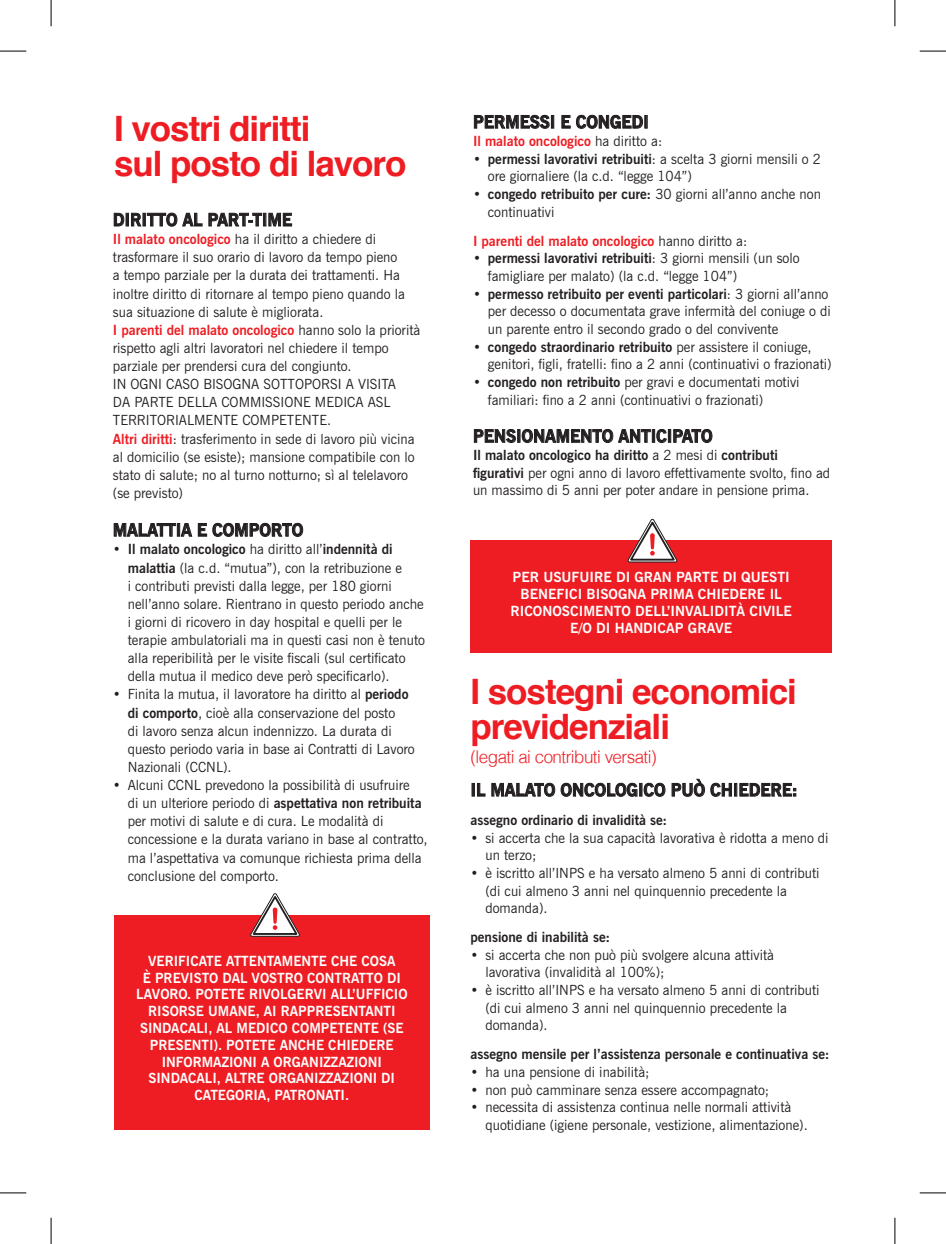
<style>
.page{position:relative;width:946px;height:1244px;background:#fff}
.page>*{position:absolute;margin:0;border:0;box-sizing:border-box;transform-origin:0 0}
.t1{font:700 35px/35px "Helvetica";letter-spacing:-.03em;color:#ee1d23}
.t2{font:700 17.5px "News Gothic BT";color:#231f20}
.t3{font:300 17.5px "Helvetica";letter-spacing:-.03em;color:#ee1d23}
.t4{font:14px/18.2px "News Gothic BT";color:#231f20}
.t5{font:700 14px/16.8px "News Gothic BT";color:#fff;text-align:center}
.t6{font:700 14px "News Gothic BT";color:#231f20}
.t7{font:700 14px "News Gothic BT";color:#ee1d23}
.s1{font-weight:700;color:#ee1d23}
.s2{font-weight:700}
.s3{font-weight:400;color:#231f20}
</style>
<div class="page">
<svg style="left:473px;top:114px;width:81px;height:15px"></svg>
<svg style="left:561px;top:114px;width:86px;height:15px"></svg>
<svg style="left:473px;top:429px;width:239px;height:14px"></svg>
<svg style="left:114px;top:212px;width:178px;height:15px"></svg>
<svg style="left:113px;top:522px;width:190px;height:15px"></svg>
<div style="left:114px;top:914px;width:315px;height:215px;background:#ee1d23"></div>
<div style="left:470px;top:540px;width:361px;height:112px;background:#ee1d23"></div>
<div style="left:471px;top:782px;width:4px;height:14px;border:1px solid #231f20"></div>
<svg style="left:476px;top:782px;width:9px;height:14px"></svg>
<svg style="left:491px;top:782px;width:146px;height:15px"></svg>
<div style="left:639px;top:782px;width:3px;height:14px;border:1px solid #231f20"></div>
<svg style="left:643px;top:782px;width:22px;height:14px"></svg>
<svg style="left:671px;top:778px;width:61px;height:18px"></svg>
<div style="left:734px;top:782px;width:3px;height:14px;border:1px solid #231f20"></div>
<svg style="left:739px;top:782px;width:57px;height:14px"></svg>
<svg style="left:250px;top:893px;width:50px;height:43px"></svg>
<svg style="left:627px;top:518px;width:50px;height:44px"></svg>
<svg style="left:0;top:50px;width:26px;height:1px"></svg>
<svg style="left:919px;top:50px;width:26px;height:1px"></svg>
<svg style="left:0;top:1193px;width:26px;height:1px"></svg>
<svg style="left:919px;top:1193px;width:26px;height:1px"></svg>
<svg style="left:50px;top:0;width:1px;height:26px"></svg>
<svg style="left:50px;top:1217px;width:1px;height:26px"></svg>
<svg style="left:895px;top:0;width:1px;height:26px"></svg>
<svg style="left:895px;top:1217px;width:1px;height:26px"></svg>
<svg style="left:0;top:51px;width:26px;height:1px"></svg>
<svg style="left:919px;top:51px;width:26px;height:1px"></svg>
<svg style="left:0;top:1192px;width:26px;height:1px"></svg>
<svg style="left:919px;top:1192px;width:26px;height:1px"></svg>
<svg style="left:51px;top:0;width:1px;height:26px"></svg>
<svg style="left:51px;top:1217px;width:1px;height:26px"></svg>
<svg style="left:894px;top:0;width:1px;height:26px"></svg>
<svg style="left:894px;top:1217px;width:1px;height:26px"></svg>
<h1 class="t1" style="left:114px;top:113px;width:294px">I vostri diritti<br>sul posto di lavoro</h1>
<p class="t2" style="left:113px;top:209px;width:181px">DIRITTO AL PART-TIME</p>
<p class="t4" style="left:113px;top:230px;width:309px"><span class="s1">Il malato oncologico</span> ha il diritto a chiedere di trasformare il suo orario di lavoro da tempo pieno<br>a tempo parziale per la durata dei trattamenti. Ha inoltre diritto di ritornare al tempo pieno quando la sua situazione di salute è migliorata.<br><span class="s1">I parenti del malato oncologico</span> hanno solo la priorità rispetto agli altri lavoratori nel chiedere il tempo parziale per prendersi cura del congiunto.<br>IN OGNI CASO BISOGNA SOTTOPORSI A VISITA<br>DA PARTE DELLA COMMISSIONE MEDICA ASL TERRITORIALMENTE COMPETENTE.<br><span class="s1">Altri diritti</span>: trasferimento in sede di lavoro più vicina al domicilio (se esiste); mansione compatibile con lo stato di salute; no al turno notturno; sì al telelavoro (se previsto)</p>
<p class="t2" style="left:113px;top:519px;width:192px">MALATTIA E COMPORTO</p>
<p class="t4" style="left:128px;top:540px;width:299px;text-indent:-15px"><span class="s2">• Il malato oncologico</span> ha diritto all’<span class="s2">indennità di malattia</span> (la c.d. “mutua”), con la retribuzione e<br>i contributi previsti dalla legge, per 180 giorni nell’anno solare. Rientrano in questo periodo anche i giorni di ricovero in day hospital e quelli per le terapie ambulatoriali ma in questi casi non è tenuto alla reperibilità per le visite fiscali (sul certificato della mutua il medico deve però specificarlo).</p>
<p class="t4" style="left:128px;top:685px;width:288px;text-indent:-15px">• Finita la mutua, il lavoratore ha diritto al <span class="s2">periodo di comporto</span>, cioè alla conservazione del posto<br>di lavoro senza alcun indennizzo. La durata di questo periodo varia in base ai Contratti di Lavoro Nazionali (CCNL).</p>
<p class="t4" style="left:128px;top:775px;width:301px;text-indent:-15px">• Alcuni CCNL prevedono la possibilità di usufruire<br>di un ulteriore periodo di <span class="s2">aspettativa non retribuita </span>per motivi di salute e di cura. Le modalità di concessione e la durata variano in base al contratto, ma l’aspettativa va comunque richiesta prima della conclusione del comporto.</p>
<p class="t5" style="left:136px;top:952px;width:273px">VERIFICATE ATTENTAMENTE CHE COSA<br>È PREVISTO DAL VOSTRO CONTRATTO DI LAVORO. POTETE RIVOLGERVI ALL’UFFICIO RISORSE UMANE, AI RAPPRESENTANTI SINDACALI, AL MEDICO COMPETENTE (SE PRESENTI). POTETE ANCHE CHIEDERE INFORMAZIONI A ORGANIZZAZIONI SINDACALI, ALTRE ORGANIZZAZIONI DI CATEGORIA, PATRONATI.</p>
<p class="t2" style="left:473px;top:111px;width:177px">PERMESSI E CONGEDI</p>
<p class="t7" style="left:473px;top:132px;width:191px">Il malato oncologico <span class="s3">ha diritto a:</span></p>
<p class="t4" style="left:488px;top:150px;width:334px;line-height:17.7px;text-indent:-15px"><span class="s2">• permessi lavorativi retribuiti</span>: a scelta 3 giorni mensili o 2 ore giornaliere (la c.d. “legge 104”)</p>
<p class="t4" style="left:488px;top:185px;width:334px;line-height:17.7px;text-indent:-15px"><span class="s2">• congedo retribuito per cure:</span> 30 giorni all’anno anche non continuativi</p>
<p class="t7" style="left:473px;top:232px;width:276px">I parenti del malato oncologico <span class="s3">hanno diritto a:</span></p>
<p class="t4" style="left:488px;top:249px;width:313px;line-height:17.7px;text-indent:-15px"><span class="s2">• permessi lavorativi retribuiti</span>: 3 giorni mensili (un solo famigliare per malato) (la c.d. “legge 104”)</p>
<p class="t4" style="left:488px;top:285px;width:344px;line-height:17.7px;text-indent:-15px"><span class="s2">• permesso retribuito per eventi particolari</span>: 3 giorni all’anno per decesso o documentata grave infermità del coniuge o di un parente entro il secondo grado o del convivente</p>
<p class="t4" style="left:488px;top:338px;width:345px;line-height:17.7px;text-indent:-15px"><span class="s2">• congedo straordinario retribuito</span> per assistere il coniuge, genitori, figli, fratelli: fino a 2 anni (continuativi o frazionati)</p>
<p class="t4" style="left:488px;top:373px;width:313px;line-height:17.7px;text-indent:-15px"><span class="s2">• congedo non retribuito</span> per gravi e documentati motivi familiari: fino a 2 anni (continuativi o frazionati)</p>
<p class="t2" style="left:473px;top:425px;width:241px">PENSIONAMENTO ANTICIPATO</p>
<p class="t4" style="left:473px;top:446px;width:358px;line-height:17.7px"><span class="s2">Il malato oncologico ha diritto</span> a 2 mesi di <span class="s2">contributi figurativi</span> per ogni anno di lavoro effettivamente svolto, fino ad un massimo di 5 anni per poter andare in pensione prima.</p>
<p class="t5" style="left:510px;top:568px;width:283px">PER USUFUIRE DI GRAN PARTE DI QUESTI BENEFICI BISOGNA PRIMA CHIEDERE IL RICONOSCIMENTO DELL’INVALIDITÀ CIVILE E/O DI HANDICAP GRAVE</p>
<h1 class="t1" style="left:470px;top:675px;width:328px;line-height:35.9px">I sostegni economici previdenziali</h1>
<p class="t3" style="left:470px;top:741px;width:188px">(legati ai contributi versati)</p>
<p class="t2" style="left:470px;top:779px;width:328px">IL MALATO ONCOLOGICO PUÒ CHIEDERE:</p>
<p class="t6" style="left:470px;top:811px;width:198px">assegno ordinario di invalidità se:</p>
<p class="t4" style="left:485px;top:828px;width:345px;line-height:17.7px;text-indent:-15px">• si accerta che la sua capacità lavorativa è ridotta a meno di un terzo;</p>
<p class="t4" style="left:485px;top:863px;width:336px;line-height:17.7px;text-indent:-15px">• è iscritto all’INPS e ha versato almeno 5 anni di contributi (di cui almeno 3 anni nel quinquennio precedente la domanda).</p>
<p class="t6" style="left:470px;top:928px;width:141px">pensione di inabilità se:</p>
<p class="t4" style="left:485px;top:945px;width:290px;line-height:17.7px;text-indent:-15px">• si accerta che non può più svolgere alcuna attività lavorativa (invalidità al 100%);</p>
<p class="t4" style="left:485px;top:980px;width:336px;line-height:17.7px;text-indent:-15px">• è iscritto all’INPS e ha versato almeno 5 anni di contributi (di cui almeno 3 anni nel quinquennio precedente la domanda).</p>
<p class="t6" style="left:470px;top:1045px;width:360px">assegno mensile per l’assistenza personale e continuativa se:</p>
<p class="t4" style="left:470px;top:1062px;width:180px">• ha una pensione di inabilità;</p>
<p class="t4" style="left:470px;top:1080px;width:300px">• non può camminare senza essere accompagnato;</p>
<p class="t4" style="left:485px;top:1097px;width:324px;line-height:17.7px;text-indent:-15px">• necessita di assistenza continua nelle normali attività quotidiane (igiene personale, vestizione, alimentazione).</p>
</div>
